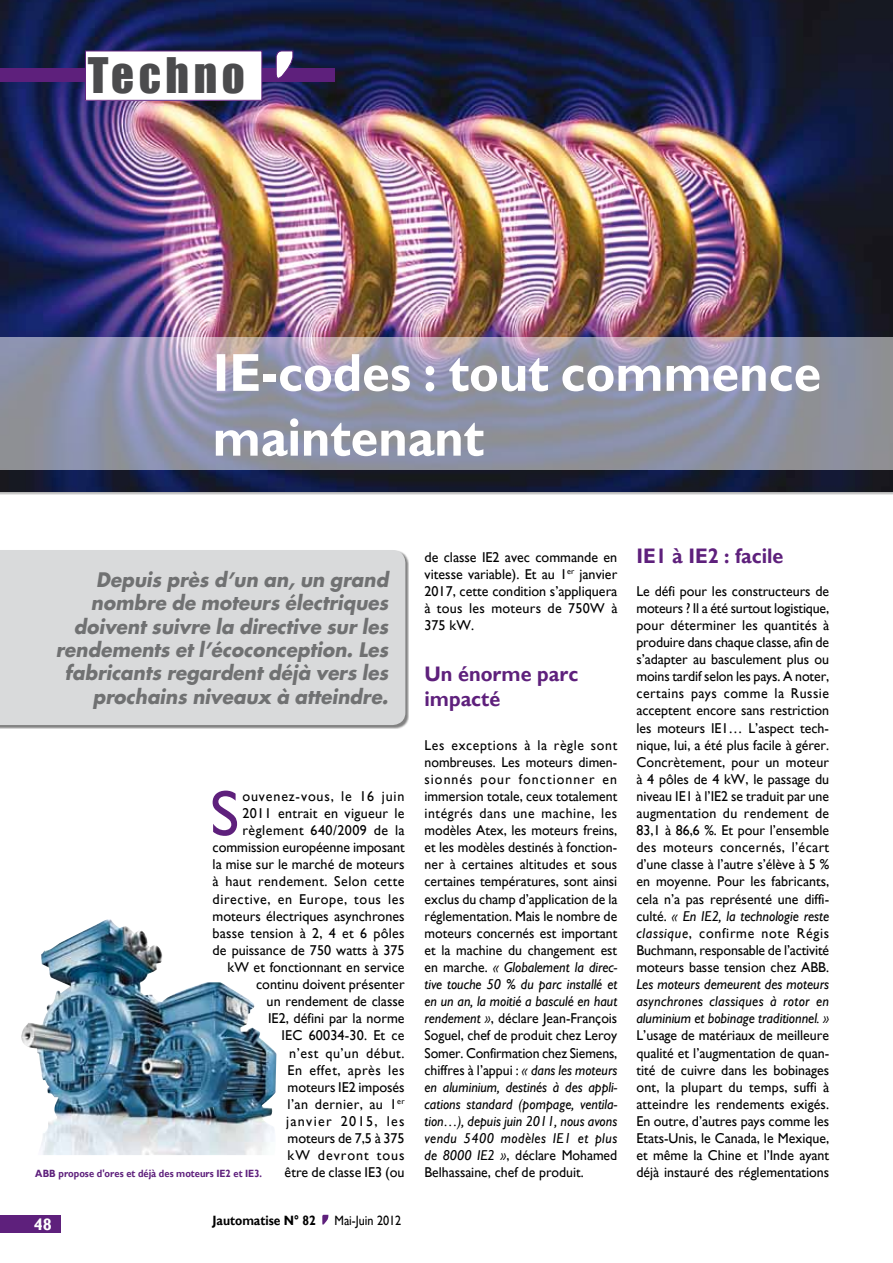
<style>
.page{position:relative;width:893px;height:1263px;background:#fff}
.page>*{position:absolute;margin:0;border:0;box-sizing:border-box;transform-origin:0 0}
.t1{font:64.5px "Gill Sans";color:#5e207c}
.t2{font:700 54px/64.8px "Gill Sans";color:#fff;scale:.93 1}
.t3{font:45px "Impact";letter-spacing:.1em;color:#4b4b4d}
.t4{font:700 21px/25.2px "Gill Sans";color:#5e207c;scale:.95 1}
.t5{font:italic 700 19.5px/23.4px "Futura";color:#707172;text-align:right;scale:.95 1}
.t6{font:700 16.5px "Gill Sans";color:#fff}
.t7{font:14.25px/17.1px "Gill Sans";color:#000;text-align:justify}
.t8{font:italic 14.25px/17.1px "Gill Sans";color:#000;text-align:justify}
.t9{font:700 13.5px "Gill Sans";color:#000;scale:.9 1}
.t10{font:13.5px "Gill Sans";color:#000;scale:.9 1}
.t11{font:700 10.5px "Gill Sans";color:#5e207c;scale:.9 1}
.s1{font-style:italic}
</style>
<div class="page">
<img style="left:0;top:0;width:893px;height:491px">
<div style="left:0;top:1215px;width:61px;height:17px;background:#5e207c"></div>
<svg style="left:322px;top:1215px;width:6px;height:10px"></svg>
<div style="left:0;top:68px;width:334px;height:14px;background:#5e207c"></div>
<div style="left:85px;top:51px;width:177px;height:49px;background:#fff"></div>
<div style="left:85px;top:51px;width:177px;height:50px;border:1px solid #5e207c"></div>
<svg style="left:275px;top:50px;width:19px;height:34px"></svg>
<svg style="left:0;top:337px;width:893px;height:133px;background:#9293a7"></svg>
<div style="left:0;top:550px;width:409px;height:179px;background:#000;opacity:.5"></div>
<div style="left:0;top:550px;width:405px;height:175px;background:#d9dadb"></div>
<img style="left:21px;top:919px;width:255px;height:236px">
<h3 class="t3" style="left:88px;top:41px;width:158px">Techno</h3>
<h2 class="t2" style="left:213px;top:340px;width:656px">IE-codes : tout commence maintenant</h2>
<h3 class="t5" style="left:56px;top:567px;width:352px">Depuis près d’un an, un grand nombre de moteurs électriques doivent suivre la directive sur les rendements et l’écoconception. Les fabricants regardent déjà vers les prochains niveaux à atteindre.</h3>
<h1 class="t1" style="left:210px;top:777px;width:31px">S</h1>
<p class="t7" style="left:213px;top:788px;width:194px;text-align:right">ouvenez-vous, le 16 juin<br>2011 entrait en vigueur le règlement 640/2009 de la commission européenne imposant la mise sur le marché de moteurs à haut rendement. Selon cette directive, en Europe, tous les moteurs électriques asynchrones basse tension à 2, 4 et 6 pôles de puissance de 750 watts à 375 kW et fonctionnant en service continu doivent présenter<br>un rendement de classe<br>IE2, défini par la norme<br>IEC 60034-30. Et ce<br>n’est qu’un début.<br>En effet, après les<br>moteurs IE2 imposés<br>l’an dernier, au 1<sup>er<br></sup>janvier 2015, les<br>moteurs de 7,5 à 375<br>kW devront tous<br>être de classe IE3 (ou</p>
<p class="t11" style="left:35px;top:1167px;width:253px">ABB propose d'ores et déjà des moteurs IE2 et IE3.</p>
<p class="t6" style="left:34px;top:1214px;width:20px">48</p>
<p class="t9" style="left:213px;top:1212px;width:116px">Jautomatise N° 82</p>
<p class="t10" style="left:335px;top:1212px;width:76px">Mai-Juin 2012</p>
<p class="t7" style="left:424px;top:548px;width:194px">de classe IE2 avec commande en vitesse variable). Et au 1<sup>er</sup> janvier 2017, cette condition s’appliquera à tous les moteurs de 750W à 375 kW.</p>
<h3 class="t4" style="left:424px;top:661px;width:163px">Un énorme parc impacté</h3>
<p class="t7" style="left:424px;top:736px;width:194px">Les exceptions à la règle sont nombreuses. Les moteurs dimen&shy;sionnés pour fonctionner en immersion totale, ceux totalement intégrés dans une machine, les modèles Atex, les moteurs freins, et les modèles destinés à fonction&shy;ner à certaines altitudes et sous certaines températures, sont ainsi exclus du champ d’application de la réglementation. Mais le nombre de moteurs concernés est important et la machine du changement est en marche. <span class="s1">« Globalement la direc&shy;tive touche 50 % du parc installé et en un an, la moitié a basculé en haut rendement »</span>, déclare Jean-François Soguel, chef de produit chez Leroy Somer. Confirmation chez Siemens, chiffres à l’appui : <span class="s1">« dans les moteurs en aluminium, destinés à des appli&shy;cations standard (pompage, ventila&shy;tion…), depuis juin 2011, nous avons vendu 5400 modèles IE1 et plus de 8000 IE2 »</span>, déclare Mohamed Belhassaine, chef de produit.</p>
<h3 class="t4" style="left:636px;top:543px;width:156px">IE1 à IE2 : facile</h3>
<p class="t7" style="left:636px;top:582px;width:194px">Le défi pour les constructeurs de moteurs ? Il a été surtout logistique, pour déterminer les quantités à produire dans chaque classe, afin de s’adapter au basculement plus ou moins tardif selon les pays. A noter, certains pays comme la Russie acceptent encore sans restriction les moteurs IE1… L’aspect tech&shy;nique, lui, a été plus facile à gérer.<br>Concrètement, pour un moteur à 4 pôles de 4 kW, le passage du niveau IE1 à l’IE2 se traduit par une augmentation du rendement de 83,1 à 86,6 %. Et pour l’ensemble des moteurs concernés, l’écart d’une classe à l’autre s’élève à 5 % en moyenne. Pour les fabricants, cela n’a pas représenté une diffi&shy;culté. <span class="s1">« En IE2, la technologie reste classique</span>, confirme note Régis Buchmann, responsable de l’activité moteurs basse tension chez ABB.</p>
<p class="t8" style="left:636px;top:976px;width:194px">Les moteurs demeurent des moteurs asynchrones classiques à rotor en aluminium et bobinage traditionnel. »</p>
<p class="t7" style="left:636px;top:1027px;width:194px">L’usage de matériaux de meilleure qualité et l’augmentation de quan&shy;tité de cuivre dans les bobinages ont, la plupart du temps, suffi à atteindre les rendements exigés.<br>En outre, d’autres pays comme les Etats-Unis, le Canada, le Mexique, et même la Chine et l’Inde ayant déjà instauré des réglementations</p>
</div>
